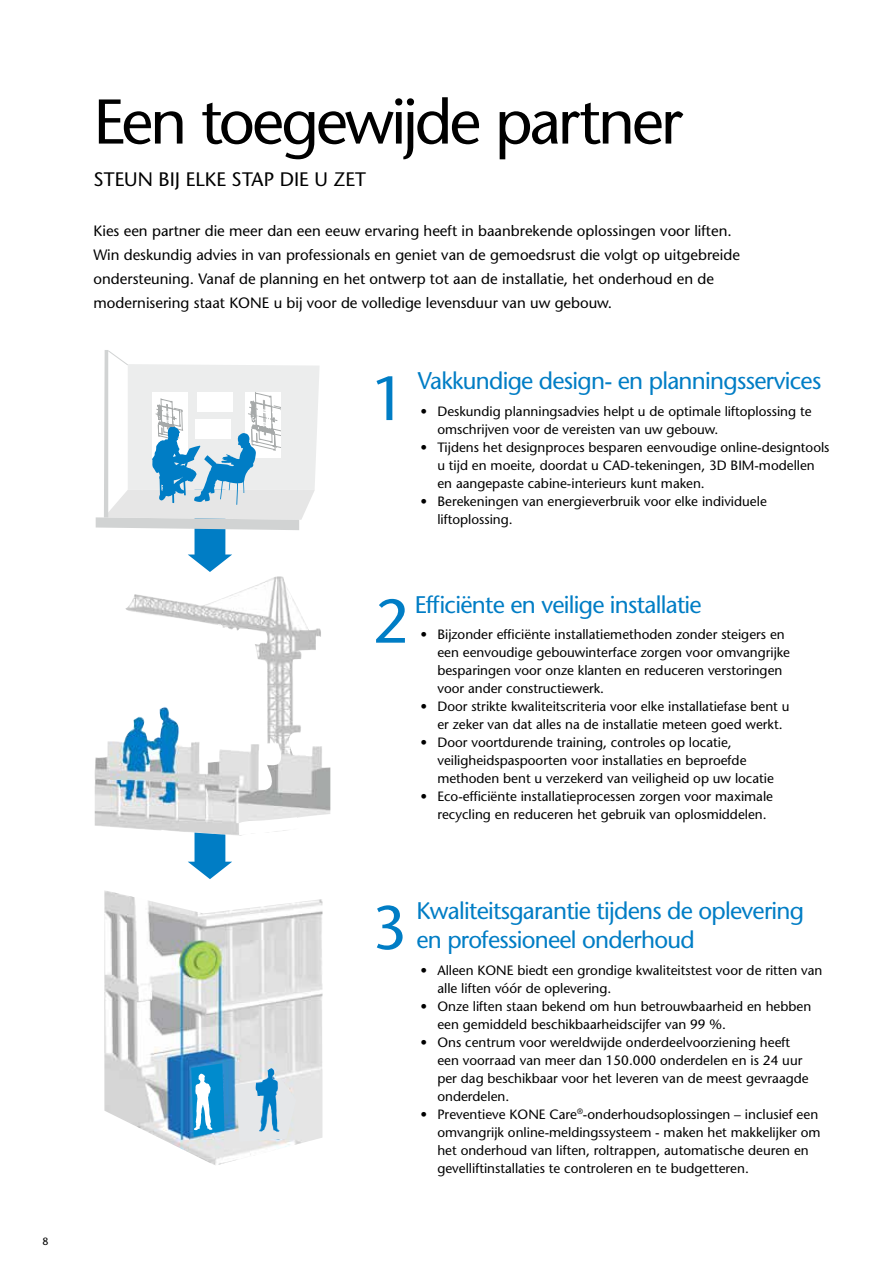
<style>
.page{position:relative;width:893px;height:1263px;background:#fff}
.page>*{position:absolute;margin:0;border:0;box-sizing:border-box;transform-origin:0 0}
.t1{font:63px "Stone Sans";letter-spacing:-.045em;color:#000}
.t2{font:61.5px "Stone Sans";color:#007dc5}
.t3{font:24px/28.8px "Stone Sans";letter-spacing:-.03em;color:#007dc5}
.t4{font:19.5px "Stone Sans";color:#000}
.t5{font:15px/24px "Stone Sans";color:#000}
.t6{font:13.5px/18px "Stone Sans";color:#000}
.t7{font:10.5px "Stone Sans";color:#000}
</style>
<div class="page">
<svg style="left:188px;top:836px;width:44px;height:43px"></svg>
<img style="left:95px;top:576px;width:235px;height:260px">
<svg style="left:96px;top:350px;width:224px;height:222px"></svg>
<img style="left:104px;top:891px;width:218px;height:274px">
<svg style="left:235px;top:1079px;width:61px;height:63px;background:#e3e5e7"></svg>
<img style="left:254px;top:1068px;width:27px;height:64px">
<svg style="left:191px;top:1063px;width:33px;height:74px"></svg>
<p class="t7" style="left:43px;top:1235px;width:8px">8</p>
<h1 class="t1" style="left:94px;top:83px;width:591px">Een toegewijde partner</h1>
<h3 class="t4" style="left:94px;top:167px;width:274px">STEUN BIJ ELKE STAP DIE U ZET</h3>
<p class="t5" style="left:94px;top:218px;width:648px">Kies een partner die meer dan een eeuw ervaring heeft in baanbrekende oplossingen voor liften.<br>Win deskundig advies in van professionals en geniet van de gemoedsrust die volgt op uitgebreide ondersteuning. Vanaf de planning en het ontwerp tot aan de installatie, het onderhoud en de modernisering staat KONE u bij voor de volledige levensduur van uw gebouw.</p>
<h2 class="t2" style="left:371px;top:361px;width:37px">1</h2>
<h3 class="t3" style="left:418px;top:366px;width:405px">Vakkundige design- en planningsservices</h3>
<p class="t6" style="left:437px;top:402px;width:376px;text-indent:-17px">• Deskundig planningsadvies helpt u de optimale liftoplossing te omschrijven voor de vereisten van uw gebouw.</p>
<p class="t6" style="left:437px;top:438px;width:394px;text-indent:-17px">• Tijdens het designproces besparen eenvoudige online-designtools u tijd en moeite, doordat u CAD-tekeningen, 3D BIM-modellen en aangepaste cabine-interieurs kunt maken.</p>
<p class="t6" style="left:437px;top:492px;width:331px;text-indent:-17px">• Berekeningen van energieverbruik voor elke individuele liftoplossing.</p>
<h2 class="t2" style="left:373px;top:583px;width:37px">2</h2>
<h3 class="t3" style="left:415px;top:590px;width:288px">Efficiënte en veilige installatie</h3>
<p class="t6" style="left:437px;top:626px;width:354px;text-indent:-17px">• Bijzonder efficiënte installatiemethoden zonder steigers en een eenvoudige gebouwinterface zorgen voor omvangrijke besparingen voor onze klanten en reduceren verstoringen voor ander constructiewerk.</p>
<p class="t6" style="left:437px;top:697px;width:354px;text-indent:-17px">• Door strikte kwaliteitscriteria voor elke installatiefase bent u er zeker van dat alles na de installatie meteen goed werkt.</p>
<p class="t6" style="left:437px;top:733px;width:338px;text-indent:-17px">• Door voortdurende training, controles op locatie, veiligheidspaspoorten voor installaties en beproefde methoden bent u verzekerd van veiligheid op uw locatie</p>
<p class="t6" style="left:437px;top:787px;width:337px;text-indent:-17px">• Eco-efficiënte installatieprocessen zorgen voor maximale recycling en reduceren het gebruik van oplosmiddelen.</p>
<h2 class="t2" style="left:372px;top:890px;width:37px">3</h2>
<h3 class="t3" style="left:416px;top:896px;width:389px">Kwaliteitsgarantie tijdens de oplevering en professioneel onderhoud</h3>
<p class="t6" style="left:437px;top:961px;width:387px;text-indent:-17px">• Alleen KONE biedt een grondige kwaliteitstest voor de ritten van alle liften vóór de oplevering.</p>
<p class="t6" style="left:437px;top:997px;width:375px;text-indent:-17px">• Onze liften staan bekend om hun betrouwbaarheid en hebben een gemiddeld beschikbaarheidscijfer van 99 %.</p>
<p class="t6" style="left:437px;top:1033px;width:373px;text-indent:-17px">• Ons centrum voor wereldwijde onderdeelvoorziening heeft een voorraad van meer dan 150.000 onderdelen en is 24 uur per dag beschikbaar voor het leveren van de meest gevraagde onderdelen.</p>
<p class="t6" style="left:437px;top:1105px;width:385px;text-indent:-17px">• Preventieve KONE Care<sup>®</sup>-onderhoudsoplossingen – inclusief een omvangrijk online-meldingssysteem - maken het makkelijker om het onderhoud van liften, roltrappen, automatische deuren en gevelliftinstallaties te controleren en te budgetteren.</p>
</div>
